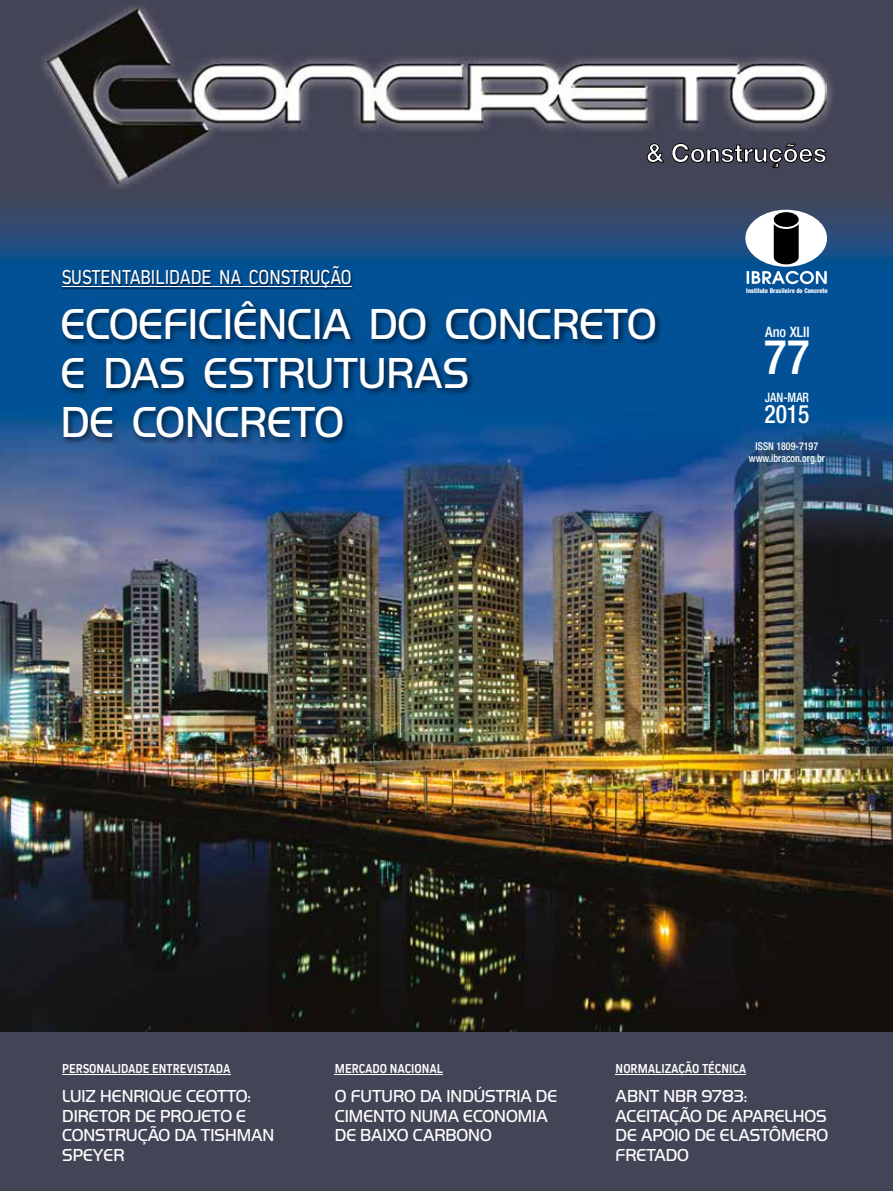
<style>
.page{position:relative;width:893px;height:1191px;background:#fff}
.page>*{position:absolute;margin:0;border:0;box-sizing:border-box;transform-origin:0 0}
.t1{font:500 condensed 48.15px "Helvetica Neue";color:#fff}
.t2{font:45px/49.1px "Handel Got D Ligh";color:#fff;scale:.92 1}
.t3{font:700 25.5px "Helvetica Neue";color:#fff}
.t4{font:500 condensed 25.35px "Helvetica Neue";color:#fff;scale:.93 1}
.t5{font:200 21px "Kiro";color:#fff;scale:.88 1}
.t6{font:18px/19.6px "Handel Got D Ligh";color:#fff;scale:.92 1}
.t7{font:500 condensed 14.25px "Helvetica Neue";color:#fff}
.t8{font:800 13.5px "Kiro";color:#fff;scale:.92 1}
.t9{font:500 condensed 13.05px "Helvetica Neue";color:#fff;scale:.93 1}
.t10{font:500 condensed 10.8px/12.6px "Helvetica Neue";color:#fff;text-align:center;scale:.93 1}
.t11{font:800 condensed 6.6px "Helvetica Neue";color:#fff;scale:.95 1}
</style>
<div class="page">
<img style="left:0;top:691px;width:893px;height:341px">
<div style="left:0;top:0;width:893px;height:254px;background:#434556"></div>
<img style="left:0;top:270px;width:893px;height:421px">
<div style="left:0;top:1032px;width:893px;height:159px;background:#434556"></div>
<img style="left:0;top:205px;width:893px;height:65px">
<div style="left:745px;top:210px;width:82px;height:57px;background:#fff;border-radius:50%"></div>
<svg style="left:747px;top:271px;width:80px;height:13px"></svg>
<svg style="left:774px;top:212px;width:25px;height:52px"></svg>
<img style="left:62px;top:300px;width:599px;height:144px">
<hr style="left:62px;top:1074px;width:87px;height:1px;background:#fff">
<hr style="left:152px;top:1074px;width:78px;height:1px;background:#fff">
<hr style="left:616px;top:1074px;width:130px;height:1px;background:#fff">
<hr style="left:335px;top:1074px;width:108px;height:1px;background:#fff">
<img style="left:63px;top:266px;width:291px;height:23px">
<hr style="left:62px;top:286px;width:290px;height:1px;background:#fff">
<img style="left:47px;top:8px;width:779px;height:175px">
<svg style="left:647px;top:143px;width:18px;height:20px"></svg>
<svg style="left:671px;top:143px;width:155px;height:25px"></svg>
<p class="t5" style="left:62px;top:265px;width:331px">SUSTENTABILIDADE NA CONSTRUÇÃO</p>
<h3 class="t3" style="left:646px;top:137px;width:182px">&amp; Construções</h3>
<p class="t11" style="left:746px;top:286px;width:87px">Instituto Brasileiro do Concreto</p>
<h2 class="t2" style="left:61px;top:299px;width:649px">ECOEFICIÊNCIA DO CONCRETO<br>E DAS ESTRUTURAS<br>DE CONCRETO</h2>
<p class="t7" style="left:765px;top:323px;width:46px">Ano XLII</p>
<h1 class="t1" style="left:764px;top:328px;width:48px">77</h1>
<p class="t9" style="left:765px;top:389px;width:49px">JAN-MAR</p>
<h3 class="t4" style="left:764px;top:398px;width:50px">2015</h3>
<p class="t10" style="left:749px;top:439px;width:83px">ISSN 1809-7197 www.ibracon.org.br</p>
<p class="t8" style="left:62px;top:1060px;width:184px">PERSONALIDADE ENTREVISTADA</p>
<p class="t8" style="left:616px;top:1060px;width:143px">NORMALIZAÇÃO TÉCNICA</p>
<p class="t6" style="left:335px;top:1086px;width:243px">O FUTURO DA INDÚSTRIA DE<br>CIMENTO NUMA ECONOMIA<br>DE BAIXO CARBONO</p>
<p class="t8" style="left:335px;top:1060px;width:119px">MERCADO NACIONAL</p>
<p class="t6" style="left:62px;top:1086px;width:232px">LUIZ HENRIQUE CEOTTO:<br>DIRETOR DE PROJETO E<br>CONSTRUÇÃO DA TISHMAN<br>SPEYER</p>
<p class="t6" style="left:616px;top:1086px;width:233px">ABNT NBR 9783:<br>ACEITAÇÃO DE APARELHOS<br>DE APOIO DE ELASTÔMERO<br>FRETADO</p>
</div>
